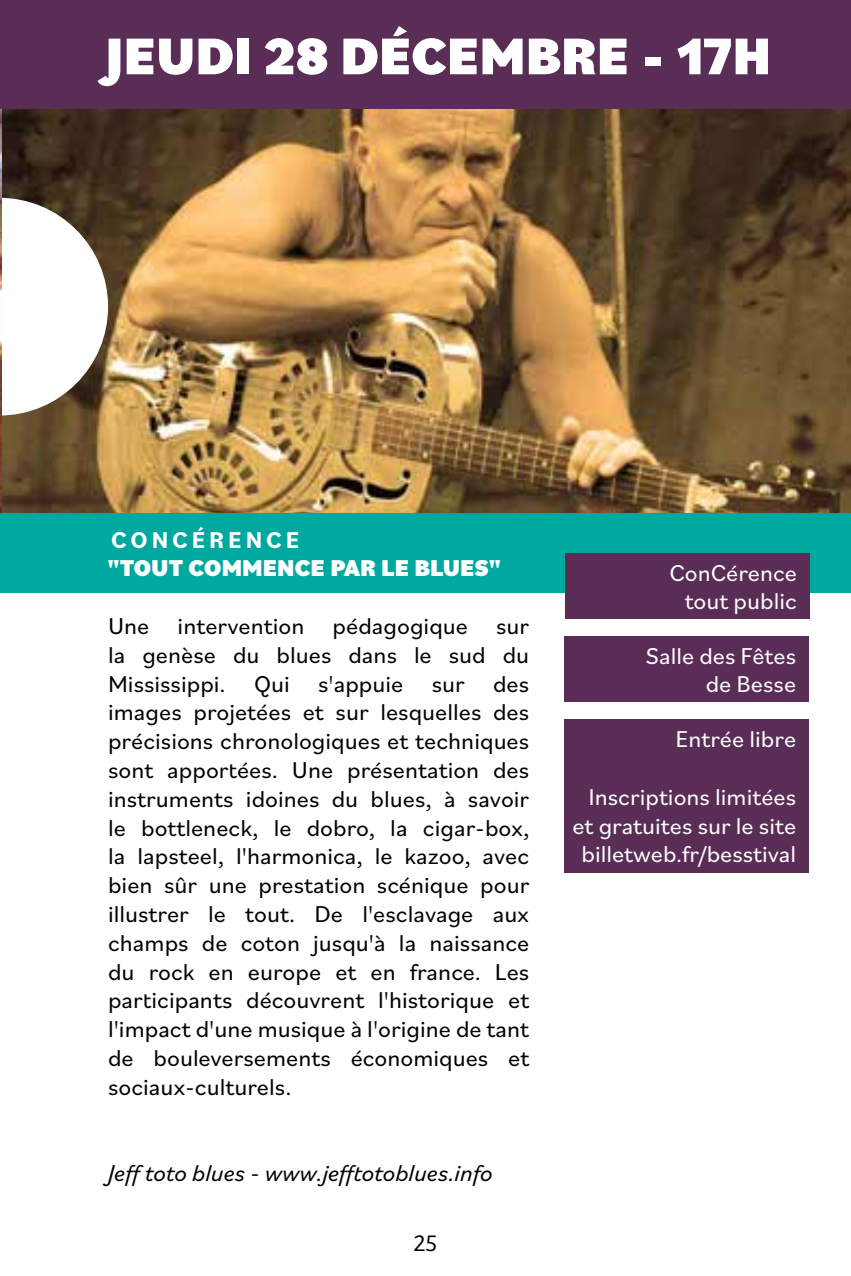
<style>
.page{position:relative;width:851px;height:1276px;background:#fff}
.page>*{position:absolute;margin:0;border:0;box-sizing:border-box;transform-origin:0 0}
.t1{font:900 54px "Bilo";color:#fff}
.t2{font:24px/28.8px "Bilo";color:#000;text-align:justify}
.t3{font:24px/28.8px "Bilo";color:#fff;text-align:right}
.t4{font:italic 24px "Bilo";color:#000}
.t5{font:900 24px "Bilo";color:#fff}
.t6{font:700 24px "Bilo";letter-spacing:.16em;color:#fff}
.t7{font:300 24px "Bree";color:#000}
</style>
<div class="page">
<img style="left:1px;top:108px;width:849px;height:405px">
<svg style="left:1px;top:198px;width:107px;height:217px"></svg>
<img style="left:0;top:108px;width:1px;height:405px">
<div style="left:0;top:513px;width:850px;height:80px;background:#00a99f"></div>
<div style="left:0;top:0;width:850px;height:108px;background:#5a2d57"></div>
<div style="left:565px;top:553px;width:244px;height:66px;background:#5a2d57"></div>
<div style="left:564px;top:636px;width:244px;height:66px;background:#5a2d57"></div>
<div style="left:564px;top:719px;width:244px;height:153px;background:#5a2d57"></div>
<h1 class="t1" style="left:105px;top:19px;width:667px">JEUDI 28 DÉCEMBRE - 17H</h1>
<p class="t6" style="left:111px;top:523px;width:190px">CONCÉRENCE</p>
<p class="t5" style="left:107px;top:552px;width:395px">"TOUT COMMENCE PAR LE BLUES"</p>
<p class="t2" style="left:108px;top:610px;width:422px">Une intervention pédagogique sur la genèse du blues dans le sud du Mississippi. Qui s'appuie sur des images projetées et sur lesquelles des précisions chronologiques et techniques sont apportées. Une présentation des instruments idoines du blues, à savoir le bottleneck, le dobro, la cigar-box, la lapsteel, l'harmonica, le kazoo, avec bien sûr une prestation scénique pour illustrer le tout. De l'esclavage aux champs de coton jusqu'à la naissance du rock en europe et en france. Les participants découvrent l'historique et l'impact d'une musique à l'origine de tant de bouleversements économiques et sociaux-culturels.</p>
<p class="t4" style="left:108px;top:1156px;width:386px">Jeff toto blues - www.jefftotoblues.info</p>
<p class="t7" style="left:413px;top:1225px;width:25px">25</p>
<p class="t3" style="left:669px;top:557px;width:129px">ConCérence tout public</p>
<p class="t3" style="left:645px;top:640px;width:152px">Salle des Fêtes de Besse</p>
<p class="t3" style="left:675px;top:724px;width:122px">Entrée libre</p>
<p class="t3" style="left:572px;top:781px;width:225px">Inscriptions limitées et gratuites sur le site billetweb.fr/besstival</p>
</div>
